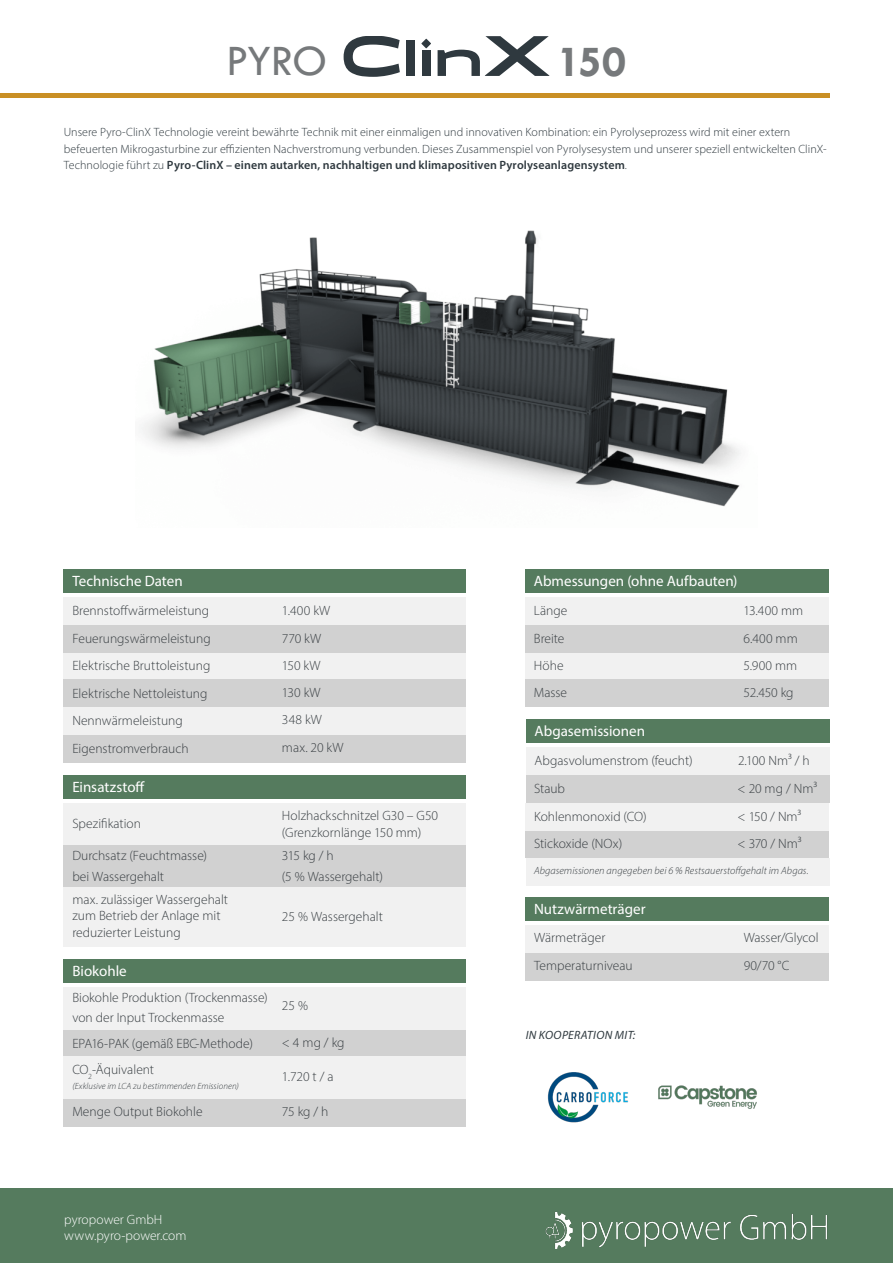
<style>
.page{position:relative;width:893px;height:1263px;background:#fff}
.page>*{position:absolute;margin:0;border:0;box-sizing:border-box;transform-origin:0 0}
.Überschrift_1_blau{font:45px "Tw Cen";color:#76797b}
.Überschrift_1_blau-2{font:700 45px "Tw Cen";color:#76797b}
.Absatzüberschrift_Grau{font:15px "Myriad Pro";color:#fff}
.Absatz_Standard{font:300 13.5px/16.2px "Myriad Pro";color:#383e42}
.Absatz_Standard-2{font:300 13.5px "Myriad Pro";color:#fff}
.Überschrift_1_blau-3{font:300 12px/16.5px "Myriad Pro";letter-spacing:.005em;color:#2f393f}
.Überschrift_1_blau-4{font:italic 12px "Myriad Pro";letter-spacing:.03em;color:#2f393f}
.Absatz_Standard-3{font:italic 300 10.5px "Myriad Pro";letter-spacing:.005em;color:#383e42}
.Absatz_Standard-4{font:italic 300 9px "Myriad Pro";letter-spacing:.01em;color:#383e42}
.s1{font-weight:600}
</style>
<div class="page">
<div style="left:526px;top:897px;width:303px;height:23px;background:#557b5e"></div>
<div style="left:526px;top:925px;width:303px;height:28px;background:#f1f1f1"></div>
<div style="left:526px;top:953px;width:303px;height:28px;background:#d1d1d1"></div>
<div style="left:64px;top:1029px;width:402px;height:28px;background:#d1d1d1"></div>
<div style="left:64px;top:959px;width:402px;height:23px;background:#557b5e"></div>
<div style="left:64px;top:987px;width:402px;height:42px;background:#f1f1f1"></div>
<div style="left:64px;top:1057px;width:402px;height:42px;background:#f1f1f1"></div>
<div style="left:64px;top:1099px;width:402px;height:28px;background:#d1d1d1"></div>
<div style="left:526px;top:747px;width:303px;height:28px;background:#f1f1f1"></div>
<div style="left:526px;top:719px;width:303px;height:24px;background:#557b5e"></div>
<div style="left:526px;top:775px;width:303px;height:28px;background:#d1d1d1"></div>
<div style="left:526px;top:803px;width:303px;height:28px;background:#f1f1f1"></div>
<div style="left:526px;top:831px;width:303px;height:26px;background:#d1d1d1"></div>
<div style="left:526px;top:857px;width:303px;height:28px;background:#f1f1f1"></div>
<div style="left:525px;top:569px;width:304px;height:23px;background:#557b5e"></div>
<div style="left:525px;top:597px;width:304px;height:28px;background:#f1f1f1"></div>
<div style="left:525px;top:625px;width:303px;height:28px;background:#d1d1d1"></div>
<div style="left:525px;top:653px;width:304px;height:28px;background:#f1f1f1"></div>
<div style="left:525px;top:679px;width:304px;height:28px;background:#d1d1d1"></div>
<img style="left:141px;top:230px;width:600px;height:277px">
<div style="left:0;top:1188px;width:893px;height:75px;background:#557b5e"></div>
<hr style="left:0;top:94px;width:829px;height:4px;background:#c98f24">
<div style="left:64px;top:775px;width:402px;height:23px;background:#557b5e"></div>
<div style="left:64px;top:803px;width:402px;height:42px;background:#f1f1f1"></div>
<div style="left:64px;top:845px;width:402px;height:42px;background:#d1d1d1"></div>
<div style="left:64px;top:887px;width:402px;height:60px;background:#f1f1f1"></div>
<div style="left:64px;top:569px;width:402px;height:23px;background:#557b5e"></div>
<div style="left:64px;top:597px;width:402px;height:28px;background:#f1f1f1"></div>
<div style="left:64px;top:625px;width:402px;height:28px;background:#d1d1d1"></div>
<div style="left:64px;top:653px;width:402px;height:28px;background:#f1f1f1"></div>
<div style="left:64px;top:679px;width:402px;height:28px;background:#d1d1d1"></div>
<div style="left:64px;top:707px;width:402px;height:28px;background:#f1f1f1"></div>
<div style="left:64px;top:735px;width:402px;height:28px;background:#d1d1d1"></div>
<img style="left:545px;top:1212px;width:282px;height:36px">
<img style="left:547px;top:1072px;width:81px;height:51px">
<img style="left:658px;top:1085px;width:99px;height:24px">
<svg style="left:344px;top:37px;width:56px;height:39px"></svg>
<div style="left:407px;top:40px;width:8px;height:36px;background:#2f393f"></div>
<div style="left:422px;top:50px;width:8px;height:26px;background:#2f393f"></div>
<svg style="left:438px;top:36px;width:111px;height:40px"></svg>
<svg style="left:421px;top:39px;width:10px;height:9px"></svg>
<p class="Überschrift_1_blau" style="left:226px;top:34px;width:103px">PYRO</p>
<p class="Überschrift_1_blau-2" style="left:557px;top:34px;width:70px">150</p>
<p class="Überschrift_1_blau-3" style="left:64px;top:124px;width:764px">Unsere Pyro-ClinX Technologie vereint bewährte Technik mit einer einmaligen und innovativen Kombination: ein Pyrolyseprozess wird mit einer extern befeuerten Mikrogasturbine zur effizienten Nachverstromung verbunden. Dieses Zusammenspiel von Pyrolysesystem und unserer speziell entwickelten ClinX-<br>Technologie führt zu <span class="s1">Pyro-ClinX – einem autarken, nachhaltigen und klimapositiven Pyrolyseanlagensystem</span>.</p>
<p class="Absatzüberschrift_Grau" style="left:72px;top:572px;width:112px">Technische Daten</p>
<p class="Absatz_Standard" style="left:72px;top:602px;width:138px">Brennstoffwärmeleistung</p>
<p class="Absatz_Standard" style="left:72px;top:630px;width:140px">Feuerungswärmeleistung</p>
<p class="Absatz_Standard" style="left:282px;top:602px;width:50px">1.400 kW</p>
<p class="Absatz_Standard" style="left:282px;top:630px;width:41px">770 kW</p>
<p class="Absatz_Standard" style="left:72px;top:658px;width:139px">Elektrische Bruttoleistung</p>
<p class="Absatz_Standard" style="left:282px;top:658px;width:40px">150 kW</p>
<p class="Absatz_Standard" style="left:72px;top:685px;width:137px">Elektrische Nettoleistung</p>
<p class="Absatz_Standard" style="left:282px;top:684px;width:40px">130 kW</p>
<p class="Absatz_Standard" style="left:72px;top:712px;width:112px">Nennwärmeleistung</p>
<p class="Absatz_Standard" style="left:282px;top:712px;width:42px">348 kW</p>
<p class="Absatz_Standard" style="left:72px;top:740px;width:118px">Eigenstromverbrauch</p>
<p class="Absatz_Standard" style="left:282px;top:739px;width:63px">max. 20 kW</p>
<p class="Absatzüberschrift_Grau" style="left:72px;top:778px;width:74px">Einsatzstoff</p>
<p class="Absatz_Standard" style="left:72px;top:815px;width:70px">Spezifikation</p>
<p class="Absatz_Standard" style="left:282px;top:808px;width:158px">Holzhackschnitzel G30 – G50 (Grenzkornlänge 150 mm)</p>
<p class="Absatz_Standard" style="left:72px;top:848px;width:136px">Durchsatz (Feuchtmasse)</p>
<p class="Absatz_Standard" style="left:72px;top:868px;width:93px">bei Wassergehalt</p>
<p class="Absatz_Standard" style="left:282px;top:848px;width:53px">315 kg / h</p>
<p class="Absatz_Standard" style="left:282px;top:868px;width:103px">(5 % Wassergehalt)</p>
<p class="Absatz_Standard" style="left:72px;top:891px;width:157px">max. zulässiger Wassergehalt zum Betrieb der Anlage mit reduzierter Leistung</p>
<p class="Absatzüberschrift_Grau" style="left:72px;top:962px;width:56px">Biokohle</p>
<p class="Absatz_Standard" style="left:282px;top:908px;width:102px">25 % Wassergehalt</p>
<p class="Absatz_Standard" style="left:72px;top:989px;width:197px">Biokohle Produktion (Trockenmasse)</p>
<p class="Absatz_Standard" style="left:72px;top:1009px;width:154px">von der Input Trockenmasse</p>
<p class="Absatz_Standard" style="left:72px;top:1035px;width:182px">EPA16-PAK (gemäß EBC-Methode)</p>
<p class="Absatz_Standard" style="left:282px;top:1034px;width:64px">&lt; 4 mg / kg</p>
<p class="Absatz_Standard" style="left:72px;top:1061px;width:83px">CO<sub>2</sub>-Äquivalent</p>
<p class="Absatz_Standard-4" style="left:72px;top:1081px;width:168px">(Exklusive im LCA zu bestimmenden Emissionen)</p>
<p class="Absatz_Standard" style="left:282px;top:997px;width:28px">25 %</p>
<p class="Absatz_Standard" style="left:282px;top:1069px;width:53px">1.720 t / a</p>
<p class="Absatz_Standard" style="left:72px;top:1104px;width:132px">Menge Output Biokohle</p>
<p class="Absatz_Standard" style="left:282px;top:1103px;width:48px">75 kg / h</p>
<p class="Absatz_Standard-2" style="left:64px;top:1211px;width:100px">pyropower GmbH</p>
<p class="Absatz_Standard-2" style="left:64px;top:1227px;width:124px">www.pyro-power.com</p>
<p class="Absatzüberschrift_Grau" style="left:534px;top:572px;width:205px">Abmessungen (ohne Aufbauten)</p>
<p class="Absatz_Standard" style="left:534px;top:602px;width:35px">Länge</p>
<p class="Absatz_Standard" style="left:534px;top:630px;width:32px">Breite</p>
<p class="Absatz_Standard" style="left:743px;top:602px;width:61px">13.400 mm</p>
<p class="Absatz_Standard" style="left:743px;top:630px;width:56px">6.400 mm</p>
<p class="Absatz_Standard" style="left:534px;top:658px;width:31px">Höhe</p>
<p class="Absatz_Standard" style="left:534px;top:684px;width:35px">Masse</p>
<p class="Absatz_Standard" style="left:743px;top:658px;width:55px">5.900 mm</p>
<p class="Absatz_Standard" style="left:743px;top:684px;width:52px">52.450 kg</p>
<p class="Absatzüberschrift_Grau" style="left:534px;top:722px;width:112px">Abgasemissionen</p>
<p class="Absatz_Standard" style="left:534px;top:752px;width:160px">Abgasvolumenstrom (feucht)</p>
<p class="Absatz_Standard" style="left:738px;top:752px;width:73px">2.100 Nm³ / h</p>
<p class="Absatz_Standard" style="left:534px;top:780px;width:32px">Staub</p>
<p class="Absatz_Standard" style="left:738px;top:780px;width:81px">&lt; 20 mg / Nm³</p>
<p class="Absatz_Standard" style="left:534px;top:809px;width:114px">Kohlenmonoxid (CO)</p>
<p class="Absatz_Standard" style="left:738px;top:809px;width:65px">&lt; 150 / Nm³</p>
<p class="Absatz_Standard" style="left:534px;top:836px;width:90px">Stickoxide (NOx)</p>
<p class="Absatz_Standard" style="left:738px;top:836px;width:65px">&lt; 370 / Nm³</p>
<p class="Absatz_Standard-3" style="left:534px;top:864px;width:276px">Abgasemissionen angegeben bei 6 % Restsauerstoffgehalt im Abgas.</p>
<p class="Absatzüberschrift_Grau" style="left:534px;top:900px;width:113px">Nutzwärmeträger</p>
<p class="Absatz_Standard" style="left:534px;top:930px;width:73px">Wärmeträger</p>
<p class="Absatz_Standard" style="left:534px;top:957px;width:100px">Temperaturniveau</p>
<p class="Überschrift_1_blau-4" style="left:526px;top:1027px;width:111px">IN KOOPERATION MIT:</p>
<p class="Absatz_Standard" style="left:744px;top:930px;width:76px">Wasser/Glycol</p>
<p class="Absatz_Standard" style="left:744px;top:957px;width:47px">90/70 °C</p>
</div>
